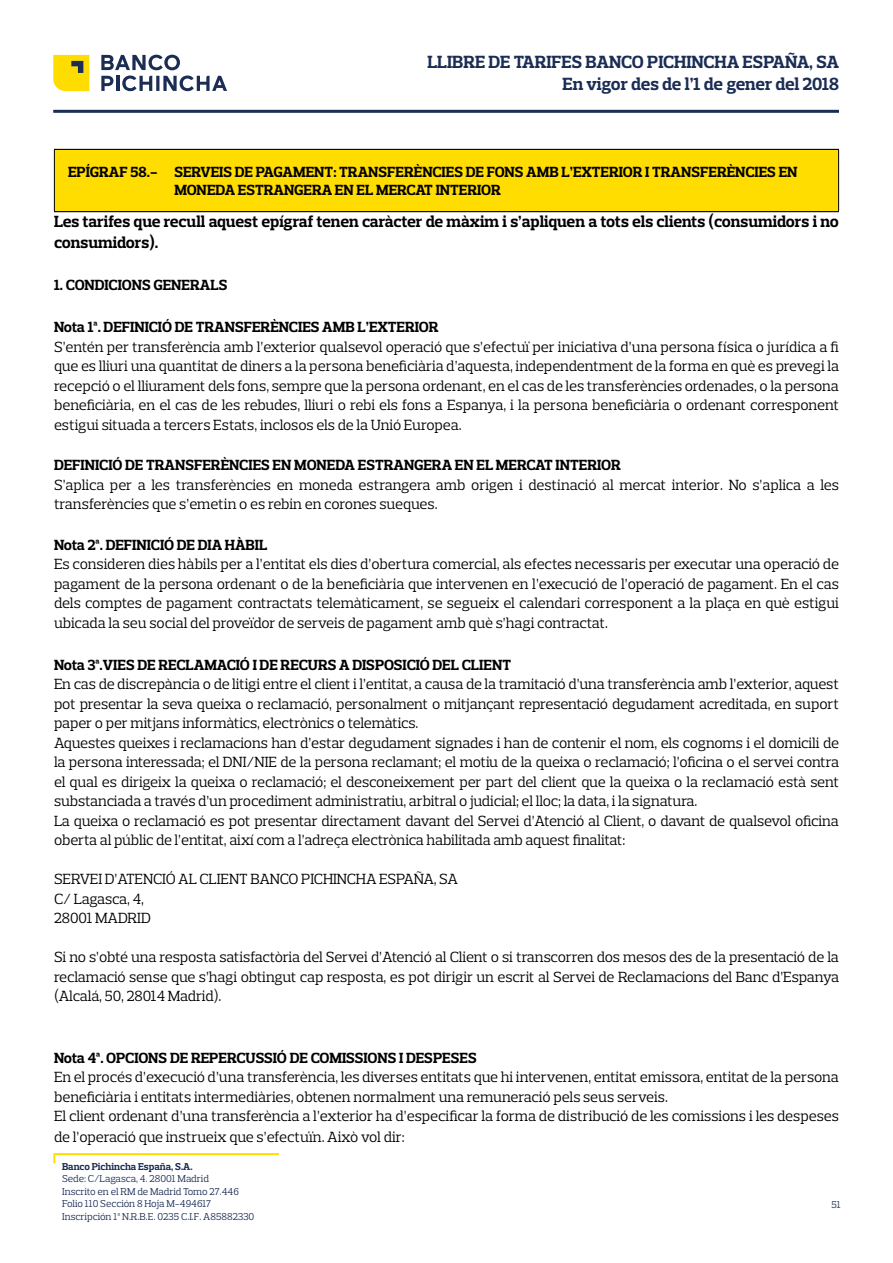
<style>
.page{position:relative;width:893px;height:1263px;background:#fff}
.page>*{position:absolute;margin:0;border:0;box-sizing:border-box;transform-origin:0 0}
.t1{font:700 18px/21.6px "Prelo Slab";letter-spacing:-.005em;color:#1b2d54;text-align:right}
.t2{font:700 16.5px/21px "Prelo Slab";color:#000}
.t3{font:15px/19.5px "Prelo Slab";letter-spacing:-.01em;color:#000}
.t4{font:700 15px/18px "Prelo Slab";color:#000}
.t5{font:10.2px/12.5px "Prelo Slab";color:#1b2d54}
.t6{font:700 10.2px "Prelo Slab";letter-spacing:-.01em;color:#1b2d54}
</style>
<div class="page">
<svg style="left:53px;top:55px;width:36px;height:36px"></svg>
<svg style="left:101px;top:55px;width:79px;height:15px"></svg>
<hr style="left:116px;top:76px;width:3px;height:15px;background:#1b2d54">
<svg style="left:101px;top:76px;width:12px;height:15px"></svg>
<svg style="left:122px;top:76px;width:105px;height:15px"></svg>
<hr style="left:53px;top:110px;width:786px;height:3px;background:#1b2d54">
<svg style="left:53px;top:1153px;width:226px;height:11px"></svg>
<div style="left:54px;top:149px;width:785px;height:63px;background:#fd0"></div>
<hr style="left:54px;top:149px;width:785px;height:1px;background:#000">
<hr style="left:54px;top:211px;width:785px;height:1px;background:#000">
<hr style="left:54px;top:150px;width:1px;height:61px;background:#000">
<hr style="left:838px;top:150px;width:1px;height:61px;background:#000">
<p class="t1" style="left:427px;top:51px;width:413px">LLIBRE DE TARIFES BANCO PICHINCHA ESPAÑA, SA<br>En vigor des de l’1 de gener del 2018</p>
<p class="t4" style="left:174px;top:163px;width:625px;text-indent:-106px">EPÍGRAF 58.- SERVEIS DE PAGAMENT: TRANSFERÈNCIES DE FONS AMB L’EXTERIOR I TRANSFERÈNCIES EN<br>MONEDA ESTRANGERA EN EL MERCAT INTERIOR</p>
<p class="t2" style="left:54px;top:211px;width:786px">Les tarifes que recull aquest epígraf tenen caràcter de màxim i s’apliquen a tots els clients (consumidors i no consumidors).</p>
<p class="t4" style="left:54px;top:276px;width:175px">1. CONDICIONS GENERALS</p>
<p class="t4" style="left:54px;top:318px;width:386px">Nota 1ª. DEFINICIÓ DE TRANSFERÈNCIES AMB L’EXTERIOR</p>
<p class="t3" style="left:54px;top:337px;width:786px;text-align:justify">S’entén per transferència amb l’exterior qualsevol operació que s’efectuï per iniciativa d’una persona física o jurídica a fi que es lliuri una quantitat de diners a la persona beneficiària d’aquesta, independentment de la forma en què es prevegi la recepció o el lliurament dels fons, sempre que la persona ordenant, en el cas de les transferències ordenades, o la persona beneficiària, en el cas de les rebudes, lliuri o rebi els fons a Espanya, i la persona beneficiària o ordenant corresponent estigui situada a tercers Estats, inclosos els de la Unió Europea.</p>
<p class="t4" style="left:54px;top:456px;width:568px">DEFINICIÓ DE TRANSFERÈNCIES EN MONEDA ESTRANGERA EN EL MERCAT INTERIOR</p>
<p class="t3" style="left:54px;top:475px;width:786px">S’aplica per a les transferències en moneda estrangera amb origen i destinació al mercat interior. No s’aplica a les transferències que s’emetin o es rebin en corones sueques.</p>
<p class="t4" style="left:54px;top:536px;width:215px">Nota 2ª. DEFINICIÓ DE DIA HÀBIL</p>
<p class="t3" style="left:54px;top:554px;width:786px;text-align:justify">Es consideren dies hàbils per a l’entitat els dies d’obertura comercial, als efectes necessaris per executar una operació de pagament de la persona ordenant o de la beneficiària que intervenen en l’execució de l’operació de pagament. En el cas dels comptes de pagament contractats telemàticament, se segueix el calendari corresponent a la plaça en què estigui ubicada la seu social del proveïdor de serveis de pagament amb què s’hagi contractat.</p>
<p class="t4" style="left:54px;top:656px;width:459px">Nota 3ª.VIES DE RECLAMACIÓ I DE RECURS A DISPOSICIÓ DEL CLIENT</p>
<p class="t3" style="left:54px;top:674px;width:786px">En cas de discrepància o de litigi entre el client i l’entitat, a causa de la tramitació d’una transferència amb l’exterior, aquest pot presentar la seva queixa o reclamació, personalment o mitjançant representació degudament acreditada, en suport paper o per mitjans informàtics, electrònics o telemàtics.<br>Aquestes queixes i reclamacions han d’estar degudament signades i han de contenir el nom, els cognoms i el domicili de la persona interessada; el DNI/NIE de la persona reclamant; el motiu de la queixa o reclamació; l’oficina o el servei contra el qual es dirigeix la queixa o reclamació; el desconeixement per part del client que la queixa o la reclamació està sent substanciada a través d’un procediment administratiu, arbitral o judicial; el lloc; la data, i la signatura.<br>La queixa o reclamació es pot presentar directament davant del Servei d’Atenció al Client, o davant de qualsevol oficina oberta al públic de l’entitat, així com a l’adreça electrònica habilitada amb aquest finalitat:</p>
<p class="t3" style="left:54px;top:869px;width:405px">SERVEI D’ATENCIÓ AL CLIENT BANCO PICHINCHA ESPAÑA, SA<br>C/ Lagasca, 4,<br>28001 MADRID</p>
<p class="t3" style="left:54px;top:947px;width:787px;text-align:justify">Si no s’obté una resposta satisfactòria del Servei d’Atenció al Client o si transcorren dos mesos des de la presentació de la reclamació sense que s’hagi obtingut cap resposta, es pot dirigir un escrit al Servei de Reclamacions del Banc d’Espanya (Alcalá, 50, 28014 Madrid).</p>
<p class="t4" style="left:54px;top:1049px;width:424px">Nota 4ª. OPCIONS DE REPERCUSSIÓ DE COMISSIONS I DESPESES</p>
<p class="t3" style="left:54px;top:1067px;width:786px">En el procés d’execució d’una transferència, les diverses entitats que hi intervenen, entitat emissora, entitat de la persona beneficiària i entitats intermediàries, obtenen normalment una remuneració pels seus serveis.<br>El client ordenant d’una transferència a l’exterior ha d’especificar la forma de distribució de les comissions i les despeses</p>
<p class="t3" style="left:54px;top:1127px;width:352px">de l’operació que instrueix que s’efectuïn. Això vol dir:</p>
<p class="t6" style="left:62px;top:1160px;width:132px">Banco Pichincha España, S.A.</p>
<p class="t5" style="left:62px;top:1173px;width:194px">Sede: C/Lagasca, 4. 28001 Madrid<br>Inscrito en el RM de Madrid Tomo 27.446<br>Folio 110 Sección 8 Hoja M-494617<br>Inscripción 1ª N.R.B.E. 0235 C.I.F. A85882330</p>
<p class="t5" style="left:831px;top:1198px;width:11px">51</p>
</div>
